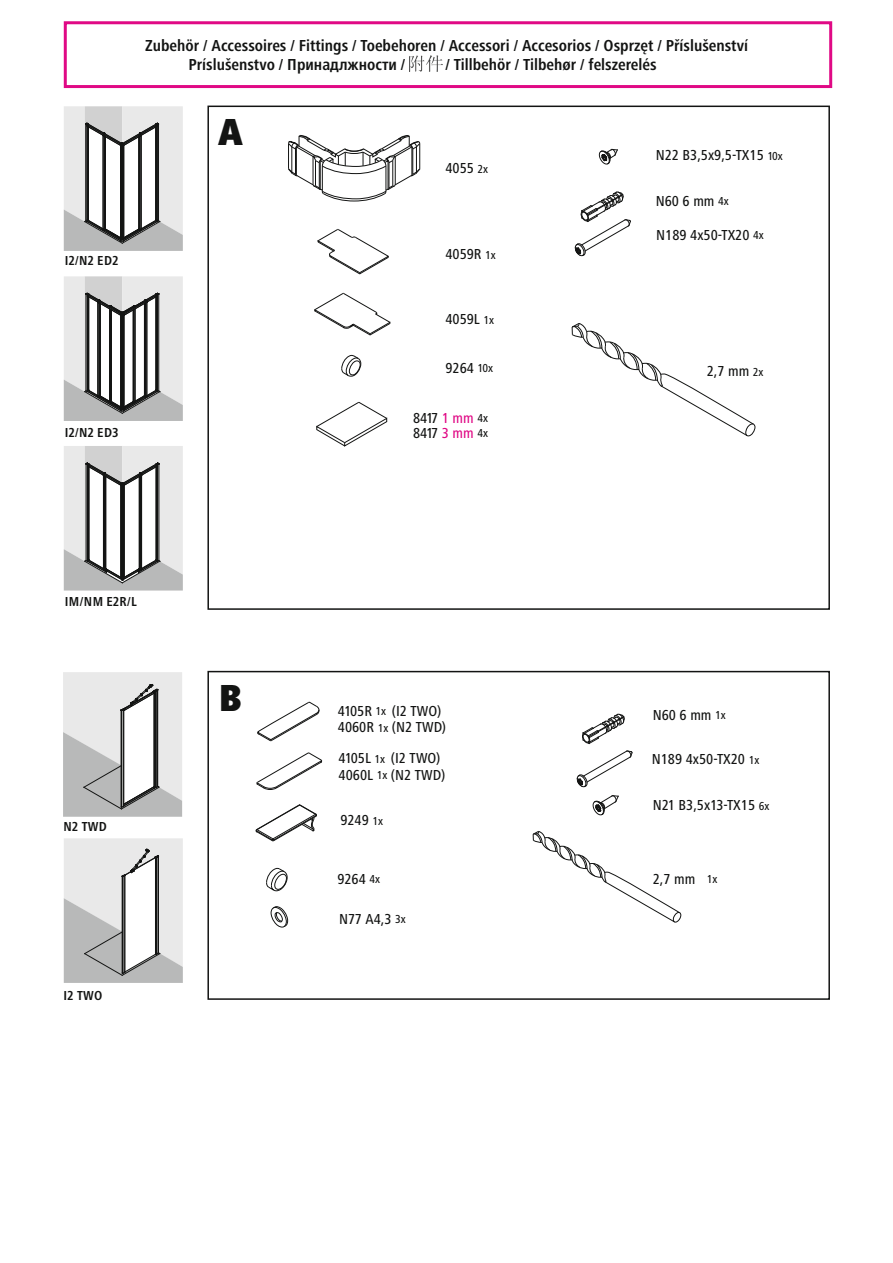
<style>
.page{position:relative;width:893px;height:1263px;background:#fff}
.page>*{position:absolute;margin:0;border:0;box-sizing:border-box;transform-origin:0 0}
.t1{font:900 condensed 39px "Frutiger Next LTW1 G";color:#131413}
.t2{font:700 condensed 16.5px/19.8px "Frutiger Next LTW1 G";color:#131413}
.t3{font:500 condensed 15px/16.8px "Frutiger Next LTW1 G";color:#131413}
.t4{font:500 condensed 15px/15px "Frutiger Next LTW1 G";letter-spacing:-.035em;color:#131413}
.t5{font:700 condensed 13.5px "Frutiger Next LTW1 G";color:#131413}
.s1{font-size:12px}
.s2{color:#e00985}
</style>
<div class="page">
<svg style="left:533px;top:831px;width:148px;height:91px"></svg>
<svg style="left:266px;top:868px;width:22px;height:24px"></svg>
<svg style="left:256px;top:804px;width:61px;height:37px"></svg>
<svg style="left:257px;top:702px;width:63px;height:39px"></svg>
<svg style="left:257px;top:753px;width:65px;height:37px"></svg>
<svg style="left:288px;top:135px;width:132px;height:66px"></svg>
<svg style="left:572px;top:323px;width:183px;height:113px"></svg>
<svg style="left:341px;top:355px;width:20px;height:21px"></svg>
<svg style="left:315px;top:293px;width:76px;height:42px"></svg>
<svg style="left:318px;top:229px;width:71px;height:45px"></svg>
<svg style="left:316px;top:402px;width:71px;height:45px"></svg>
<svg style="left:64px;top:276px;width:119px;height:145px"></svg>
<svg style="left:64px;top:106px;width:119px;height:145px"></svg>
<svg style="left:64px;top:838px;width:119px;height:145px"></svg>
<svg style="left:63px;top:672px;width:119px;height:145px;background:#cfd0cf"></svg>
<div style="left:207px;top:106px;width:623px;height:504px;border:2px solid #131413"></div>
<div style="left:207px;top:671px;width:623px;height:329px;border:2px solid #131413"></div>
<svg style="left:64px;top:446px;width:119px;height:144px"></svg>
<div style="left:64px;top:21px;width:768px;height:67px;border:3px solid #e00985"></div>
<img style="left:409px;top:55px;width:33px;height:17px">
<svg style="left:599px;top:149px;width:19px;height:15px"></svg>
<svg style="left:575px;top:192px;width:56px;height:64px"></svg>
<svg style="left:577px;top:750px;width:55px;height:37px"></svg>
<svg style="left:582px;top:714px;width:43px;height:30px"></svg>
<svg style="left:593px;top:795px;width:26px;height:20px"></svg>
<svg style="left:271px;top:906px;width:17px;height:21px"></svg>
<p class="t5" style="left:65px;top:253px;width:56px">I2/N2 ED2</p>
<p class="t5" style="left:65px;top:424px;width:56px">I2/N2 ED3</p>
<p class="t2" style="left:189px;top:35px;width:561px;text-indent:-43px">Zubehör / Accessoires / Fittings / Toebehoren / Accessori / Accesorios / Osprzęt / Příslušenství<br>Príslušenstvo / Принадлжности /</p>
<p class="t2" style="left:445px;top:55px;width:213px">/ Tillbehör / Tilbehør / felszerelés</p>
<h1 class="t1" style="left:218px;top:110px;width:27px">A</h1>
<p class="t3" style="left:445px;top:160px;width:44px">4055 <span class="s1">2x</span></p>
<p class="t3" style="left:445px;top:246px;width:52px">4059R <span class="s1">1x</span></p>
<p class="t3" style="left:445px;top:311px;width:50px">4059L <span class="s1">1x</span></p>
<p class="t3" style="left:445px;top:359px;width:49px">9264 <span class="s1">10x</span></p>
<p class="t4" style="left:413px;top:410px;width:77px">8417 <span class="s2">1 mm</span> <span class="s1">4x<br></span>8417 <span class="s2">3 mm</span> <span class="s1">4x</span></p>
<p class="t3" style="left:656px;top:146px;width:129px">N22 B3,5x9,5-TX15 <span class="s1">10x</span></p>
<p class="t3" style="left:656px;top:192px;width:74px">N60 6 mm <span class="s1">4x</span></p>
<p class="t3" style="left:656px;top:226px;width:109px">N189 4x50-TX20 <span class="s1">4x</span></p>
<p class="t3" style="left:707px;top:363px;width:58px">2,7 mm <span class="s1">2x</span></p>
<p class="t5" style="left:65px;top:594px;width:74px">IM/NM E2R/L</p>
<p class="t5" style="left:64px;top:819px;width:45px">N2 TWD</p>
<p class="t5" style="left:64px;top:987px;width:40px">I2 TWO</p>
<h1 class="t1" style="left:219px;top:675px;width:25px">B</h1>
<p class="t3" style="left:338px;top:702px;width:110px">4105R <span class="s1">1x</span> (I2 TWO)<br>4060R <span class="s1">1x</span> (N2 TWD)</p>
<p class="t3" style="left:339px;top:749px;width:108px">4105L <span class="s1">1x</span> (I2 TWO)<br>4060L <span class="s1">1x</span> (N2 TWD)</p>
<p class="t3" style="left:340px;top:812px;width:44px">9249 <span class="s1">1x</span></p>
<p class="t3" style="left:337px;top:870px;width:44px">9264 <span class="s1">4x</span></p>
<p class="t3" style="left:339px;top:910px;width:68px">N77 A4,3 <span class="s1">3x</span></p>
<p class="t3" style="left:653px;top:706px;width:74px">N60 6 mm <span class="s1">1x</span></p>
<p class="t3" style="left:652px;top:751px;width:109px">N189 4x50-TX20 <span class="s1">1x</span></p>
<p class="t3" style="left:653px;top:797px;width:118px">N21 B3,5x13-TX15 <span class="s1">6x</span></p>
<p class="t3" style="left:653px;top:870px;width:66px">2,7 mm <span class="s1">1x</span></p>
</div>
